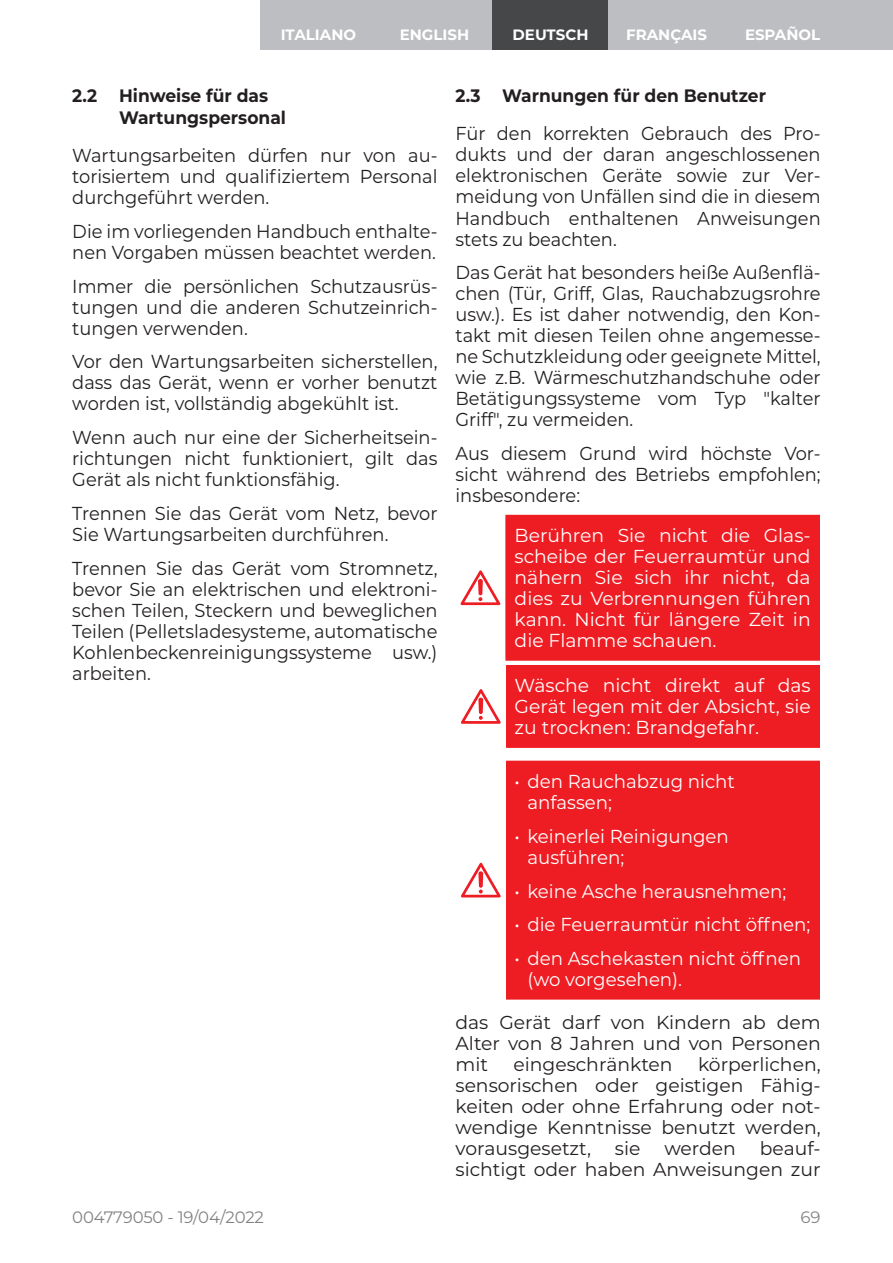
<style>
.page{position:relative;width:893px;height:1263px;background:#fff}
.page>*{position:absolute;margin:0;border:0;box-sizing:border-box;transform-origin:0 0}
.t1{font:18.75px/21px "Montserrat";color:#231f20;text-align:justify;scale:.95 1}
.t2{font:18.75px/21px "Montserrat";color:#fff}
.t3{font:18.75px/21px "Montserrat";color:#231f20;text-align:justify}
.t4{font:700 18px/21.6px "Montserrat";color:#231f20;scale:.95 1}
.t5{font:16.5px "Montserrat";letter-spacing:-.01em;color:#838282}
.t6{font:700 15px "Montserrat";color:#fff}
</style>
<div class="page">
<div style="left:376px;top:0;width:116px;height:50px;background:#bdbec1"></div>
<div style="left:492px;top:0;width:117px;height:50px;background:#454749"></div>
<div style="left:609px;top:0;width:116px;height:50px;background:#bdbec1"></div>
<div style="left:725px;top:0;width:168px;height:50px;background:#bdbec1"></div>
<div style="left:260px;top:0;width:116px;height:50px;background:#bdbec1"></div>
<div style="left:506px;top:515px;width:313px;height:145px;background:#ee1d23"></div>
<hr style="left:505px;top:515px;width:315px;height:1px;background:#ee1d23">
<hr style="left:818px;top:516px;width:2px;height:143px;background:#ee1d23">
<hr style="left:505px;top:659px;width:315px;height:2px;background:#ee1d23">
<hr style="left:505px;top:516px;width:2px;height:143px;background:#ee1d23">
<svg style="left:461px;top:570px;width:39px;height:35px"></svg>
<div style="left:506px;top:666px;width:313px;height:81px;background:#ee1d23"></div>
<hr style="left:506px;top:665px;width:314px;height:1px;background:#ee1d23">
<hr style="left:818px;top:666px;width:2px;height:80px;background:#ee1d23">
<hr style="left:506px;top:746px;width:314px;height:2px;background:#ee1d23">
<svg style="left:461px;top:689px;width:40px;height:35px"></svg>
<div style="left:506px;top:761px;width:313px;height:238px;background:#ee1d23"></div>
<hr style="left:506px;top:761px;width:314px;height:1px;background:#ee1d23">
<hr style="left:818px;top:762px;width:2px;height:236px;background:#ee1d23">
<hr style="left:506px;top:998px;width:314px;height:1px;background:#ee1d23">
<svg style="left:461px;top:863px;width:40px;height:34px"></svg>
<p class="t6" style="left:281px;top:24px;width:77px">ITALIANO</p>
<p class="t6" style="left:400px;top:24px;width:71px">ENGLISH</p>
<p class="t6" style="left:513px;top:24px;width:77px">DEUTSCH</p>
<p class="t6" style="left:626px;top:24px;width:82px">FRANÇAIS</p>
<p class="t6" style="left:745px;top:24px;width:77px">ESPAÑOL</p>
<p class="t4" style="left:119px;top:84px;width:177px;text-indent:-47px">2.2 Hinweise für das<br>Wartungspersonal</p>
<p class="t1" style="left:72px;top:144px;width:386px">Wartungsarbeiten dürfen nur von au&shy;torisiertem und qualifiziertem Personal durchgeführt werden.</p>
<p class="t1" style="left:72px;top:220px;width:386px">Die im vorliegenden Handbuch enthalte&shy;nen Vorgaben müssen beachtet werden.</p>
<p class="t1" style="left:72px;top:275px;width:386px">Immer die persönlichen Schutzausrüs&shy;tungen und die anderen Schutzeinrich&shy;tungen verwenden.</p>
<p class="t1" style="left:72px;top:351px;width:386px">Vor den Wartungsarbeiten sicherstellen, dass das Gerät, wenn er vorher benutzt worden ist, vollständig abgekühlt ist.</p>
<p class="t1" style="left:72px;top:426px;width:386px">Wenn auch nur eine der Sicherheitsein&shy;richtungen nicht funktioniert, gilt das Gerät als nicht funktionsfähig.</p>
<p class="t1" style="left:72px;top:502px;width:386px">Trennen Sie das Gerät vom Netz, bevor<br>Sie Wartungsarbeiten durchführen.</p>
<p class="t1" style="left:72px;top:557px;width:386px">Trennen Sie das Gerät vom Stromnetz, bevor Sie an elektrischen und elektroni&shy;schen Teilen, Steckern und beweglichen Teilen (Pelletsladesysteme, automatische Kohlenbeckenreinigungssysteme usw.) arbeiten.</p>
<p class="t4" style="left:455px;top:84px;width:328px">2.3 Warnungen für den Benutzer</p>
<p class="t1" style="left:455px;top:123px;width:386px">Für den korrekten Gebrauch des Pro&shy;dukts und der daran angeschlossenen elektronischen Geräte sowie zur Ver&shy;meidung von Unfällen sind die in diesem Handbuch enthaltenen Anweisungen stets zu beachten.</p>
<p class="t1" style="left:455px;top:261px;width:386px">Das Gerät hat besonders heiße Außenflä&shy;chen (Tür, Griff, Glas, Rauchabzugsrohre usw.). Es ist daher notwendig, den Kon&shy;takt mit diesen Teilen ohne angemesse&shy;ne Schutzkleidung oder geeignete Mittel, wie z.B. Wärmeschutzhandschuhe oder Betätigungssysteme vom Typ "kalter Griff", zu vermeiden.</p>
<p class="t1" style="left:455px;top:442px;width:386px">Aus diesem Grund wird höchste Vor&shy;sicht während des Betriebs empfohlen; insbesondere:</p>
<p class="t2" style="left:515px;top:524px;width:298px;text-align:justify">Berühren Sie nicht die Glas&shy;scheibe der Feuerraumtür und nähern Sie sich ihr nicht, da dies zu Verbrennungen führen kann. Nicht für längere Zeit in die Flamme schauen.</p>
<p class="t2" style="left:515px;top:674px;width:298px;text-align:justify">Wäsche nicht direkt auf das Gerät legen mit der Absicht, sie zu trocknen: Brandgefahr.</p>
<p class="t2" style="left:527px;top:770px;width:209px;text-indent:-13px">• den Rauchabzug nicht anfassen;</p>
<p class="t2" style="left:527px;top:825px;width:203px;text-indent:-13px">• keinerlei Reinigungen ausführen;</p>
<p class="t2" style="left:515px;top:880px;width:273px">• keine Asche herausnehmen;</p>
<p class="t2" style="left:515px;top:913px;width:297px">• die Feuerraumtür nicht öffnen;</p>
<p class="t2" style="left:527px;top:947px;width:275px;text-indent:-13px">• den Aschekasten nicht öffnen (wo vorgesehen).</p>
<p class="t3" style="left:455px;top:1011px;width:367px">das Gerät darf von Kindern ab dem Alter von 8 Jahren und von Personen mit</p>
<p class="t3" style="left:455px;top:1053px;width:367px;text-indent:243px">körperlichen, sensorischen oder geistigen Fähig&shy;keiten oder ohne Erfahrung oder not&shy;wendige Kenntnisse benutzt werden, vorausgesetzt,</p>
<p class="t3" style="left:513px;top:1053px;width:161px">eingeschränkten</p>
<p class="t3" style="left:455px;top:1137px;width:367px;text-align:right">beauf-<br>sichtigt oder haben Anweisungen zur</p>
<p class="t3" style="left:615px;top:1137px;width:27px">sie</p>
<p class="t3" style="left:664px;top:1137px;width:73px">werden</p>
<p class="t5" style="left:72px;top:1206px;width:193px">004779050 - 19/04/2022</p>
<p class="t5" style="left:801px;top:1206px;width:22px">69</p>
</div>
